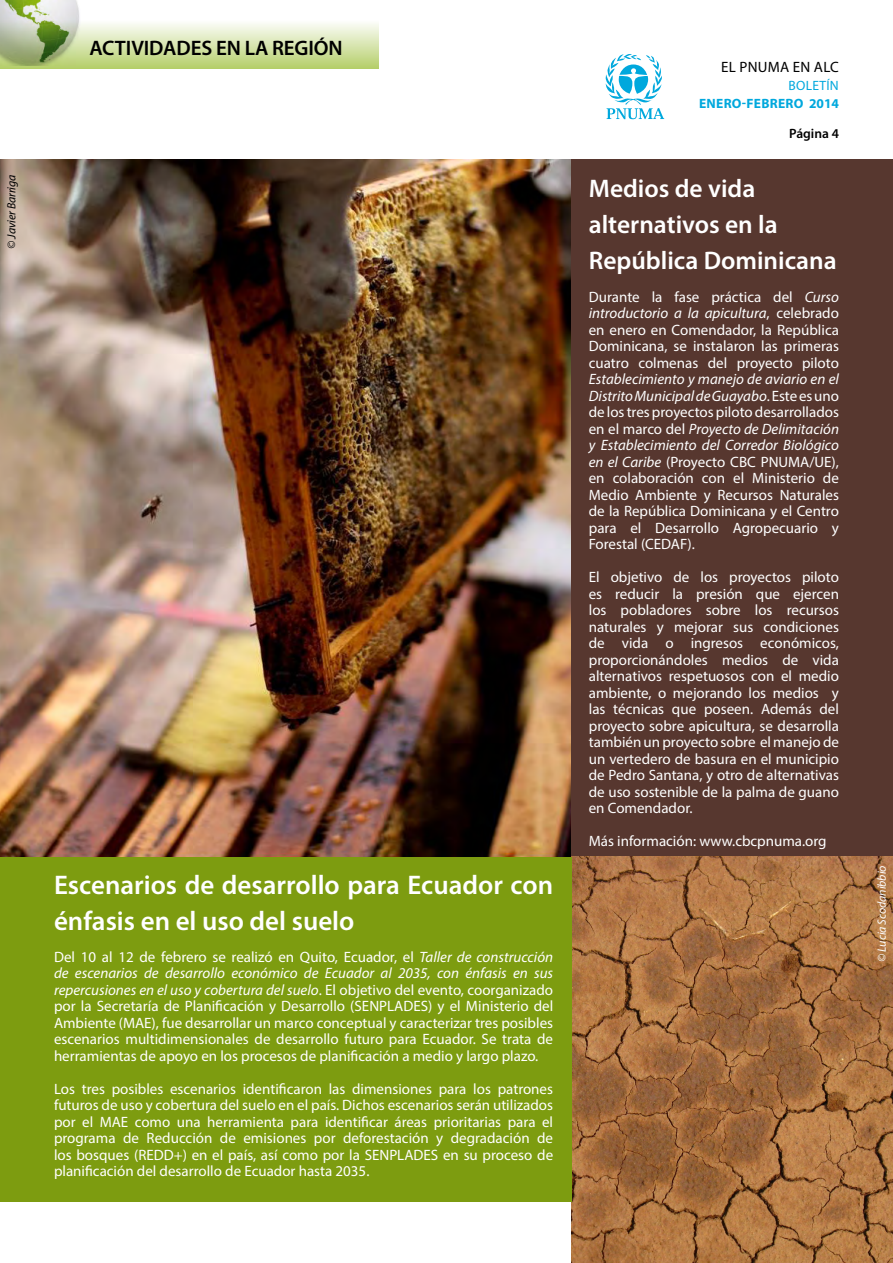
<style>
.page{position:relative;width:893px;height:1263px;background:#fff}
.page>*{position:absolute;margin:0;border:0;box-sizing:border-box;transform-origin:0 0}
.t1{font:600 27px/36px "Myriad Pro";color:#fff}
.t2{font:600 25.5px/36px "Myriad Pro";color:#fff}
.t3{font:600 21px "Myriad Pro";letter-spacing:-.005em;color:#000}
.t4{font:15px/16.5px "Myriad Pro";color:#fff;text-align:justify}
.t5{font:15px "Myriad Pro";letter-spacing:.02em;color:#000}
.t6{font:700 13.5px "Myriad Pro";letter-spacing:.02em;color:#00a8dd}
.t7{font:13.5px "Myriad Pro";letter-spacing:.02em;color:#00a8dd}
.t8{font:600 13.5px "Myriad Pro";color:#000}
.t9{font:italic 12px "Myriad Pro";letter-spacing:-.01em;color:#fff}
.t10{font:italic 12px "Myriad Pro";letter-spacing:-.01em;color:#000}
.s1{font-style:italic}
</style>
<div class="page">
<svg style="left:0;top:23px;width:378px;height:46px;background:#d6e4ac"></svg>
<img style="left:0;top:0;width:80px;height:66px">
<img style="left:0;top:159px;width:571px;height:698px">
<div style="left:571px;top:159px;width:322px;height:698px;background:#57372f"></div>
<img style="left:571px;top:857px;width:322px;height:406px">
<div style="left:0;top:857px;width:571px;height:344px;background:#7d9c10"></div>
<svg style="left:605px;top:54px;width:59px;height:65px"></svg>
<p class="t10" style="left:4px;top:249px;width:76px;rotate:-90deg">© Javier Barriga</p>
<h3 class="t3" style="left:90px;top:34px;width:255px">ACTIVIDADES EN LA REGIÓN</h3>
<h1 class="t1" style="left:54px;top:866px;width:501px">Escenarios de desarrollo para Ecuador con énfasis en el uso del suelo</h1>
<p class="t4" style="left:54px;top:948px;width:501px">Del 10 al 12 de febrero se realizó en Quito, Ecuador, el <span class="s1">Taller de construcción de escenarios de desarrollo económico de Ecuador al 2035, con énfasis en sus repercusiones en el uso y cobertura del suelo</span>. El objetivo del evento, coorganizado por la Secretaría de Planificación y Desarrollo (SENPLADES) y el Ministerio del Ambiente (MAE), fue desarrollar un marco conceptual y caracterizar tres posibles escenarios multidimensionales de desarrollo futuro para Ecuador. Se trata de herramientas de apoyo en los procesos de planificación a medio y largo plazo.</p>
<p class="t4" style="left:54px;top:1080px;width:501px">Los tres posibles escenarios identificaron las dimensiones para los patrones futuros de uso y cobertura del suelo en el país. Dichos escenarios serán utilizados por el MAE como una herramienta para identificar áreas prioritarias para el programa de Reducción de emisiones por deforestación y degradación de los bosques (REDD+) en el país, así como por la SENPLADES en su proceso de planificación del desarrollo de Ecuador hasta 2035.</p>
<p class="t5" style="left:721px;top:58px;width:119px">EL PNUMA EN ALC</p>
<p class="t7" style="left:788px;top:77px;width:52px">BOLETÍN</p>
<p class="t6" style="left:699px;top:95px;width:141px">ENERO-FEBRERO 2014</p>
<p class="t8" style="left:789px;top:125px;width:51px">Página 4</p>
<h2 class="t2" style="left:589px;top:170px;width:249px">Medios de vida alternativos en la<br>República Dominicana</h2>
<p class="t4" style="left:589px;top:288px;width:252px">Durante la fase práctica del <span class="s1">Curso introductorio a la apicultura</span>, celebrado en enero en Comendador, la República Dominicana, se instalaron las primeras cuatro colmenas del proyecto piloto</p>
<p class="t4" style="left:589px;top:370px;width:252px"><span class="s1">Establecimiento y manejo de aviario en el Distrito Municipal de Guayabo</span>. Este es uno de los tres proyectos piloto desarrollados en el marco del <span class="s1">Proyecto de Delimitación y Establecimiento del Corredor Biológico en el Caribe</span> (Proyecto CBC PNUMA/UE), en colaboración con el Ministerio de Medio Ambiente y Recursos Naturales de la República Dominicana y el Centro para el Desarrollo Agropecuario y Forestal (CEDAF).</p>
<p class="t4" style="left:589px;top:568px;width:252px">El objetivo de los proyectos piloto es reducir la presión que ejercen los pobladores sobre los recursos naturales y mejorar sus condiciones de vida o ingresos económicos, proporcionándoles medios de vida alternativos respetuosos con el medio ambiente, o mejorando los medios y las técnicas que poseen. Además del proyecto sobre apicultura, se desarrolla también un proyecto sobre el manejo de un vertedero de basura en el municipio de Pedro Santana, y otro de alternativas de uso sostenible de la palma de guano en Comendador.</p>
<p class="t4" style="left:589px;top:832px;width:239px">Más información: www.cbcpnuma.org</p>
<p class="t9" style="left:874px;top:962px;width:98px;rotate:-90deg">© Lucia Scodanibbio</p>
</div>
